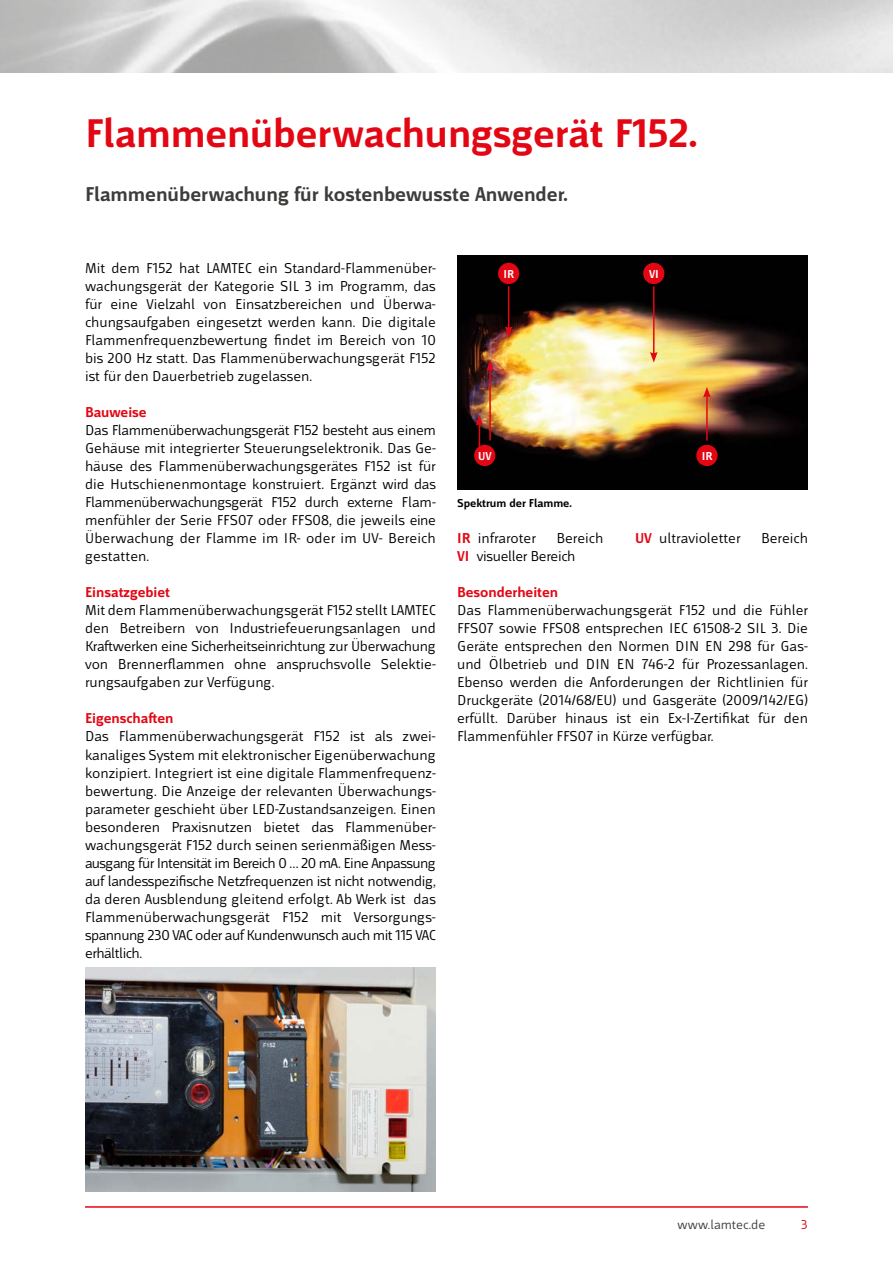
<style>
.page{position:relative;width:893px;height:1263px;background:#fff}
.page>*{position:absolute;margin:0;border:0;box-sizing:border-box;transform-origin:0 0}
.t1{font:700 42px "Mr Jones";color:#e30613}
.t2{font:700 21px "Mr Jones";color:#3c3c3b}
.t3{font:15px/18px "Mr Jones";color:#000;text-align:justify}
.t4{font:700 15px "Mr Jones";color:#e30613}
.t5{font:15px "Mr Jones";letter-spacing:-.02em;color:#000}
.t6{font:13.5px "Mr Jones";color:#3c3c3b}
.t7{font:13.5px "Mr Jones";color:#e30613}
.t8{font:700 12px "Mr Jones";color:#000}
.t9{font:700 12px "Mr Jones";color:#fff}
.s1{font-weight:700;color:#e30613}
</style>
<div class="page">
<hr style="left:85px;top:1206px;width:723px;height:2px;background:#e30613">
<img style="left:457px;top:255px;width:351px;height:234px">
<img style="left:85px;top:967px;width:351px;height:224px">
<div style="left:498px;top:263px;width:21px;height:21px;background:#e30613;border-radius:50%"></div>
<div style="left:643px;top:263px;width:21px;height:21px;background:#e30613;border-radius:50%"></div>
<div style="left:696px;top:445px;width:22px;height:21px;background:#e30613;border-radius:50%"></div>
<div style="left:474px;top:445px;width:21px;height:21px;background:#e30613;border-radius:50%"></div>
<hr style="left:508px;top:286px;width:1px;height:43px;background:#e30613">
<svg style="left:505px;top:326px;width:7px;height:11px"></svg>
<hr style="left:653px;top:286px;width:1px;height:68px;background:#e30613">
<svg style="left:650px;top:352px;width:8px;height:10px"></svg>
<hr style="left:706px;top:395px;width:2px;height:45px;background:#e30613">
<svg style="left:703px;top:387px;width:8px;height:10px"></svg>
<svg style="left:476px;top:415px;width:7px;height:34px"></svg>
<hr style="left:489px;top:369px;width:2px;height:71px;background:#e30613">
<svg style="left:486px;top:360px;width:8px;height:11px"></svg>
<h1 class="t1" style="left:85px;top:111px;width:614px">Flammenüberwachungsgerät F152.</h1>
<h2 class="t2" style="left:85px;top:183px;width:484px">Flammenüberwachung für kostenbewusste Anwender.</h2>
<p class="t3" style="left:85px;top:260px;width:352px">Mit dem F152 hat LAMTEC ein Standard-Flammenüber&shy;wachungsgerät der Kategorie SIL 3 im Programm, das für eine Vielzahl von Einsatzbereichen und Überwa&shy;chungsaufgaben eingesetzt werden kann. Die digitale Flammenfrequenzbewertung findet im Bereich von 10 bis 200 Hz statt. Das Flammenüberwachungsgerät F152 ist für den Dauerbetrieb zugelassen.</p>
<p class="t4" style="left:85px;top:404px;width:63px">Bauweise</p>
<p class="t3" style="left:85px;top:422px;width:352px">Das Flammenüberwachungsgerät F152 besteht aus einem Gehäuse mit integrierter Steuerungselektronik. Das Ge&shy;häuse des Flammenüberwachungsgerätes F152 ist für die Hutschienenmontage konstruiert. Ergänzt wird das Flammenüberwachungsgerät F152 durch externe Flam&shy;menfühler der Serie FFS07 oder FFS08, die jeweils eine Überwachung der Flamme im IR- oder im UV- Bereich gestatten.</p>
<p class="t4" style="left:85px;top:584px;width:87px">Einsatzgebiet</p>
<p class="t3" style="left:85px;top:602px;width:352px">Mit dem Flammenüberwachungsgerät F152 stellt LAMTEC den Betreibern von Industriefeuerungsanlagen und Kraftwerken eine Sicherheitseinrichtung zur Überwachung von Brennerflammen ohne anspruchsvolle Selektie&shy;rungsaufgaben zur Verfügung.</p>
<p class="t4" style="left:85px;top:710px;width:90px">Eigenschaften</p>
<p class="t3" style="left:85px;top:728px;width:352px">Das Flammenüberwachungsgerät F152 ist als zwei&shy;kanaliges System mit elektronischer Eigenüberwachung konzipiert. Integriert ist eine digitale Flammenfrequenz&shy;bewertung. Die Anzeige der relevanten Überwachungs&shy;parameter geschieht über LED-Zustandsanzeigen. Einen besonderen Praxisnutzen bietet das Flammenüber&shy;wachungsgerät F152 durch seinen serienmäßigen Mess&shy;ausgang für Intensität im Bereich 0 … 20 mA. Eine Anpassung auf landesspezifische Netzfrequenzen ist nicht notwendig, da deren Ausblendung gleitend erfolgt. Ab Werk ist das Flammenüberwachungsgerät F152 mit Versorgungs&shy;spannung 230 VAC oder auf Kundenwunsch auch mit 115 VAC erhältlich.</p>
<p class="t9" style="left:504px;top:267px;width:12px">IR</p>
<p class="t9" style="left:649px;top:267px;width:11px">VI</p>
<p class="t9" style="left:478px;top:449px;width:15px">UV</p>
<p class="t9" style="left:702px;top:449px;width:12px">IR</p>
<p class="t8" style="left:457px;top:497px;width:116px">Spektrum der Flamme.</p>
<p class="t3" style="left:457px;top:530px;width:80px"><span class="s1">IR</span> infraroter</p>
<p class="t3" style="left:557px;top:530px;width:48px">Bereich</p>
<p class="t3" style="left:635px;top:530px;width:107px"><span class="s1">UV</span> ultravioletter</p>
<p class="t3" style="left:761px;top:530px;width:48px">Bereich</p>
<p class="t5" style="left:457px;top:548px;width:120px"><span class="s1">VI</span> visueller Bereich</p>
<p class="t4" style="left:457px;top:584px;width:103px">Besonderheiten</p>
<p class="t3" style="left:457px;top:602px;width:352px">Das Flammenüberwachungsgerät F152 und die Fühler FFS07 sowie FFS08 entsprechen IEC 61508-2 SIL 3. Die Geräte entsprechen den Normen DIN EN 298 für Gas&shy;und Ölbetrieb und DIN EN 746-2 für Prozessanlagen.<br>Ebenso werden die Anforderungen der Richtlinien für Druckgeräte (2014/68/EU) und Gasgeräte (2009/142/EG) erfüllt. Darüber hinaus ist ein Ex-I-Zertifikat für den Flammenfühler FFS07 in Kürze verfügbar.</p>
<p class="t6" style="left:678px;top:1217px;width:89px">www.lamtec.de</p>
<p class="t7" style="left:801px;top:1217px;width:8px">3</p>
</div>
